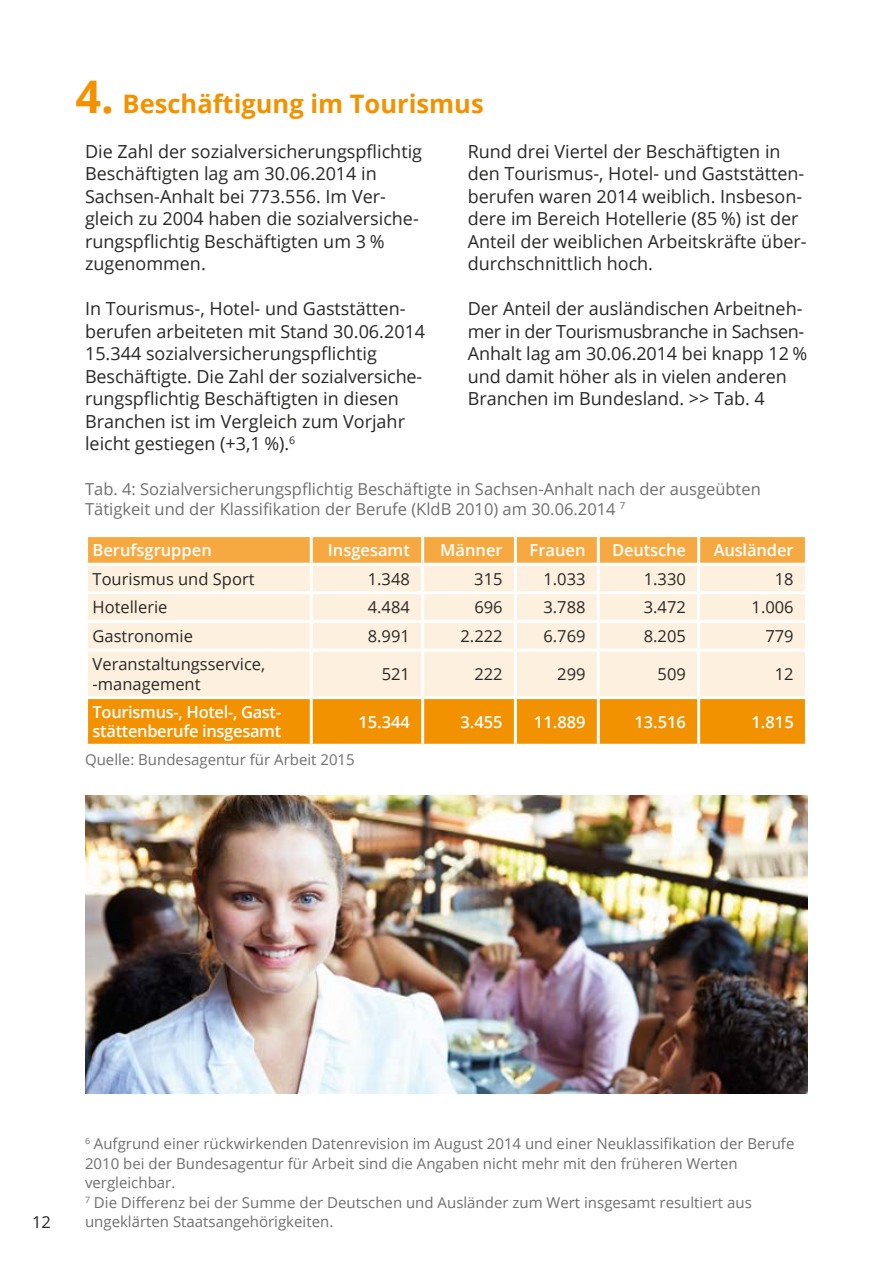
<style>
.page{position:relative;width:893px;height:1263px;background:#fff}
.page>*{position:absolute;margin:0;border:0;box-sizing:border-box;transform-origin:0 0}
.t1{font:700 25.5px "Open Sans";color:#f39200}
.t2{font:18px/22.5px "Open Sans";color:#282827}
.t3{font:16.5px/19.5px "Open Sans";color:#282827}
.t4{font:16.5px/19.5px "Open Sans";color:#706f6f}
.t5{font:600 16.5px/19.5px "Open Sans";letter-spacing:-.01em;color:#fff}
.t6{font:15px/19.5px "Open Sans";color:#706f6f}
.s1{font-size:45px}
</style>
<div class="page">
<svg style="left:88px;top:537px;width:717px;height:26px;background:#f7aa43"></svg>
<div style="left:88px;top:566px;width:717px;height:130px;background:#fef0de"></div>
<div style="left:88px;top:699px;width:717px;height:45px;background:#f39200"></div>
<hr style="left:310px;top:537px;width:3px;height:26px;background:#fff">
<hr style="left:421px;top:537px;width:3px;height:26px;background:#fff">
<hr style="left:514px;top:537px;width:3px;height:26px;background:#fff">
<hr style="left:597px;top:537px;width:3px;height:26px;background:#fff">
<hr style="left:697px;top:537px;width:3px;height:26px;background:#fff">
<hr style="left:310px;top:566px;width:3px;height:25px;background:#fff">
<hr style="left:421px;top:566px;width:3px;height:25px;background:#fff">
<hr style="left:514px;top:566px;width:3px;height:25px;background:#fff">
<hr style="left:597px;top:566px;width:3px;height:25px;background:#fff">
<hr style="left:697px;top:566px;width:3px;height:25px;background:#fff">
<hr style="left:85px;top:591px;width:226px;height:3px;background:#fff">
<hr style="left:311px;top:591px;width:112px;height:3px;background:#fff">
<hr style="left:310px;top:594px;width:3px;height:26px;background:#fff">
<hr style="left:423px;top:591px;width:92px;height:3px;background:#fff">
<hr style="left:421px;top:594px;width:3px;height:26px;background:#fff">
<hr style="left:515px;top:591px;width:83px;height:3px;background:#fff">
<hr style="left:514px;top:594px;width:3px;height:26px;background:#fff">
<hr style="left:598px;top:591px;width:101px;height:3px;background:#fff">
<hr style="left:597px;top:594px;width:3px;height:26px;background:#fff">
<hr style="left:699px;top:591px;width:109px;height:3px;background:#fff">
<hr style="left:697px;top:594px;width:3px;height:26px;background:#fff">
<hr style="left:85px;top:620px;width:226px;height:3px;background:#fff">
<hr style="left:311px;top:620px;width:112px;height:3px;background:#fff">
<hr style="left:310px;top:623px;width:3px;height:25px;background:#fff">
<hr style="left:423px;top:620px;width:92px;height:3px;background:#fff">
<hr style="left:421px;top:623px;width:3px;height:25px;background:#fff">
<hr style="left:515px;top:620px;width:83px;height:3px;background:#fff">
<hr style="left:514px;top:623px;width:3px;height:25px;background:#fff">
<hr style="left:598px;top:620px;width:101px;height:3px;background:#fff">
<hr style="left:597px;top:623px;width:3px;height:25px;background:#fff">
<hr style="left:699px;top:620px;width:109px;height:3px;background:#fff">
<hr style="left:697px;top:623px;width:3px;height:25px;background:#fff">
<hr style="left:85px;top:648px;width:226px;height:3px;background:#fff">
<hr style="left:311px;top:648px;width:112px;height:3px;background:#fff">
<hr style="left:310px;top:651px;width:3px;height:45px;background:#fff">
<hr style="left:423px;top:648px;width:92px;height:3px;background:#fff">
<hr style="left:421px;top:651px;width:3px;height:45px;background:#fff">
<hr style="left:515px;top:648px;width:83px;height:3px;background:#fff">
<hr style="left:514px;top:651px;width:3px;height:45px;background:#fff">
<hr style="left:598px;top:648px;width:101px;height:3px;background:#fff">
<hr style="left:597px;top:651px;width:3px;height:45px;background:#fff">
<hr style="left:699px;top:648px;width:109px;height:3px;background:#fff">
<hr style="left:697px;top:651px;width:3px;height:45px;background:#fff">
<hr style="left:310px;top:699px;width:3px;height:45px;background:#fff">
<hr style="left:421px;top:699px;width:3px;height:45px;background:#fff">
<hr style="left:514px;top:699px;width:3px;height:45px;background:#fff">
<hr style="left:597px;top:699px;width:3px;height:45px;background:#fff">
<hr style="left:697px;top:699px;width:3px;height:45px;background:#fff">
<img style="left:85px;top:795px;width:723px;height:298px">
<h1 class="t1" style="left:75px;top:85px;width:410px"><span class="s1">4.</span> Beschäftigung im Tourismus</h1>
<p class="t2" style="left:85px;top:139px;width:339px">Die Zahl der sozialversicherungspflichtig Beschäftigten lag am 30.06.2014 in Sachsen-Anhalt bei 773.556. Im Ver&shy;gleich zu 2004 haben die sozialversiche&shy;rungspflichtig Beschäftigten um 3 % zugenommen.</p>
<p class="t2" style="left:85px;top:297px;width:342px">In Tourismus-, Hotel- und Gaststätten&shy;berufen arbeiteten mit Stand 30.06.2014<br>15.344 sozialversicherungspflichtig Beschäftigte. Die Zahl der sozialversiche&shy;rungspflichtig Beschäftigten in diesen Branchen ist im Vergleich zum Vorjahr leicht gestiegen (+3,1 %).<sup>6</sup></p>
<p class="t2" style="left:468px;top:139px;width:340px">Rund drei Viertel der Beschäftigten in den Tourismus-, Hotel- und Gaststätten&shy;berufen waren 2014 weiblich. Insbeson&shy;dere im Bereich Hotellerie (85 %) ist der Anteil der weiblichen Arbeitskräfte über&shy;durchschnittlich hoch.</p>
<p class="t2" style="left:468px;top:297px;width:341px">Der Anteil der ausländischen Arbeitneh&shy;mer in der Tourismusbranche in Sachsen-Anhalt lag am 30.06.2014 bei knapp 12 % und damit höher als in vielen anderen Branchen im Bundesland. &gt;&gt; Tab. 4</p>
<p class="t4" style="left:85px;top:479px;width:677px">Tab. 4: Sozialversicherungspflichtig Beschäftigte in Sachsen-Anhalt nach der ausgeübten<br>Tätigkeit und der Klassifikation der Berufe (KldB 2010) am 30.06.2014 <sup>7</sup></p>
<p class="t5" style="left:93px;top:540px;width:121px">Berufsgruppen</p>
<p class="t5" style="left:328px;top:540px;width:84px">Insgesamt</p>
<p class="t5" style="left:440px;top:540px;width:64px">Männer</p>
<p class="t5" style="left:530px;top:540px;width:57px">Frauen</p>
<p class="t5" style="left:612px;top:540px;width:75px">Deutsche</p>
<p class="t5" style="left:714px;top:540px;width:81px">Ausländer</p>
<p class="t3" style="left:93px;top:569px;width:163px">Tourismus und Sport</p>
<p class="t3" style="left:368px;top:569px;width:44px">1.348</p>
<p class="t3" style="left:474px;top:569px;width:30px">315</p>
<p class="t3" style="left:543px;top:569px;width:44px">1.033</p>
<p class="t3" style="left:644px;top:569px;width:44px">1.330</p>
<p class="t3" style="left:775px;top:569px;width:20px">18</p>
<p class="t3" style="left:93px;top:597px;width:76px">Hotellerie</p>
<p class="t3" style="left:368px;top:597px;width:44px">4.484</p>
<p class="t3" style="left:474px;top:597px;width:30px">696</p>
<p class="t3" style="left:543px;top:597px;width:44px">3.788</p>
<p class="t3" style="left:644px;top:597px;width:44px">3.472</p>
<p class="t3" style="left:752px;top:597px;width:44px">1.006</p>
<p class="t3" style="left:93px;top:626px;width:102px">Gastronomie</p>
<p class="t3" style="left:368px;top:626px;width:44px">8.991</p>
<p class="t3" style="left:460px;top:626px;width:44px">2.222</p>
<p class="t3" style="left:543px;top:626px;width:44px">6.769</p>
<p class="t3" style="left:644px;top:626px;width:44px">8.205</p>
<p class="t3" style="left:765px;top:626px;width:30px">779</p>
<p class="t3" style="left:93px;top:654px;width:174px">Veranstaltungsservice, -management</p>
<p class="t3" style="left:382px;top:664px;width:30px">521</p>
<p class="t3" style="left:474px;top:664px;width:30px">222</p>
<p class="t3" style="left:557px;top:664px;width:30px">299</p>
<p class="t3" style="left:658px;top:664px;width:30px">509</p>
<p class="t3" style="left:775px;top:664px;width:20px">12</p>
<p class="t5" style="left:93px;top:702px;width:190px">Tourismus-, Hotel-, Gast&shy;stättenberufe insgesamt</p>
<p class="t5" style="left:358px;top:712px;width:53px">15.344</p>
<p class="t5" style="left:460px;top:712px;width:44px">3.455</p>
<p class="t5" style="left:534px;top:712px;width:53px">11.889</p>
<p class="t5" style="left:634px;top:712px;width:53px">13.516</p>
<p class="t5" style="left:751px;top:712px;width:44px">1.815</p>
<p class="t6" style="left:85px;top:749px;width:271px">Quelle: Bundesagentur für Arbeit 2015</p>
<p class="t3" style="left:32px;top:1211px;width:20px">12</p>
<p class="t6" style="left:85px;top:1133px;width:711px"><sup>6</sup> Aufgrund einer rückwirkenden Datenrevision im August 2014 und einer Neuklassifikation der Berufe 2010 bei der Bundesagentur für Arbeit sind die Angaben nicht mehr mit den früheren Werten vergleichbar.<br><sup>7</sup> Die Differenz bei der Summe der Deutschen und Ausländer zum Wert insgesamt resultiert aus ungeklärten Staatsangehörigkeiten.</p>
</div>
